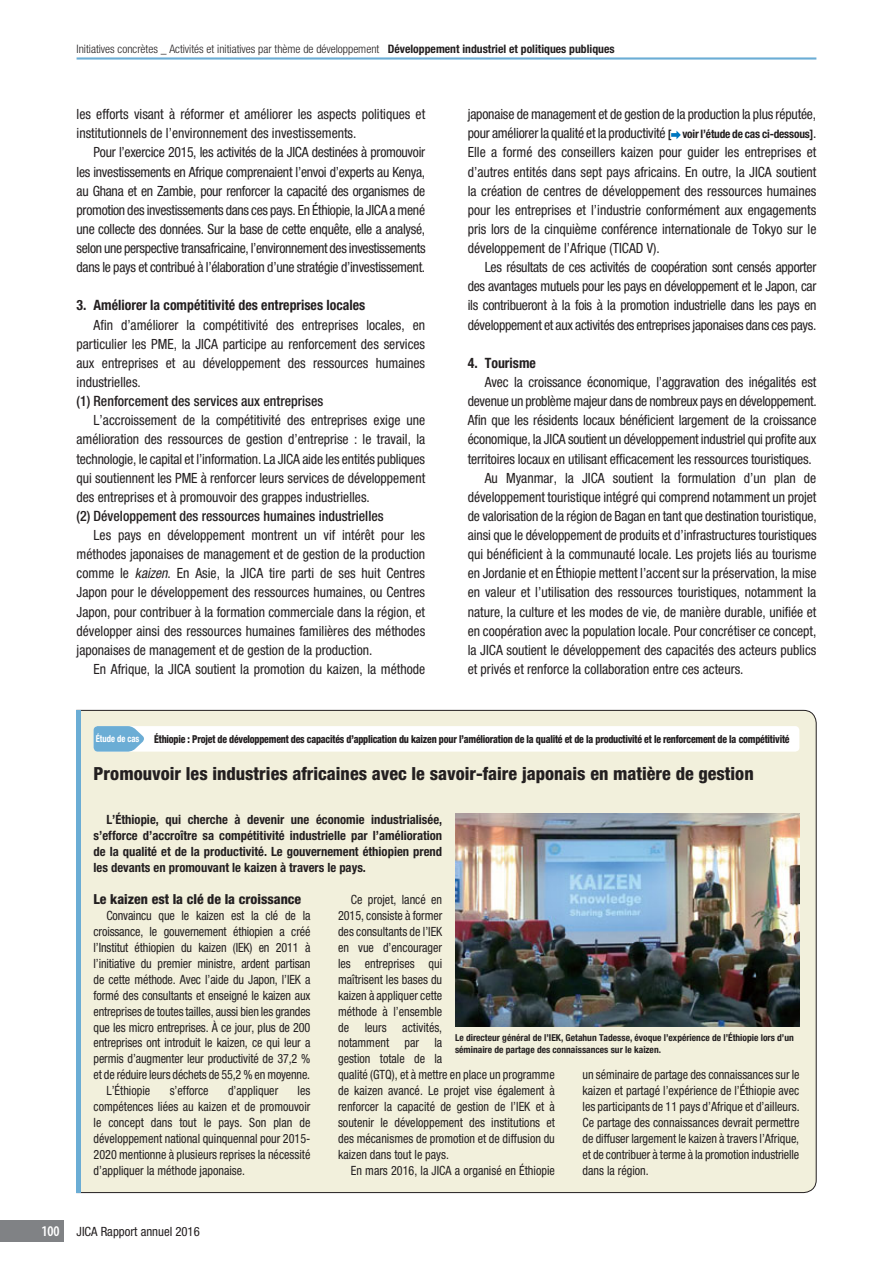
<style>
.page{position:relative;width:893px;height:1263px;background:#fff}
.page>*{position:absolute;margin:0;border:0;box-sizing:border-box;transform-origin:0 0}
.t1{font:800 condensed 18px "Helvetica Neue";color:#231f20}
.t2{font:500 condensed 14.25px "Helvetica Neue";color:#231f20}
.t3{font:700 condensed 14.25px "Helvetica Neue";color:#231f20}
.t4{font:condensed 14.1px/19.2px "Helvetica Neue";color:#231f20;text-align:justify}
.t5{font:condensed 14.1px "Helvetica Neue";letter-spacing:-.02em;color:#231f20}
.t6{font:800 condensed 13.8px "Helvetica Neue";color:#231f20}
.t7{font:condensed 12.75px/15.9px "Helvetica Neue";color:#231f20;text-align:justify;scale:.95 1}
.t8{font:700 condensed 12.75px/15.9px "Helvetica Neue";color:#231f20;text-align:justify}
.t9{font:condensed 12.75px "Helvetica Neue";color:#231f20}
.t10{font:300 condensed 11.7px "Helvetica Neue";color:#231f20}
.t11{font:800 condensed 10.95px "Helvetica Neue";letter-spacing:-.02em;color:#231f20;scale:.89 1}
.t12{font:700 condensed 9.6px/11.7px "Helvetica Neue";color:#231f20}
.t13{font:700 condensed 9.6px "Helvetica Neue";color:#fff;scale:.9 1}
.s1{font-weight:700}
.s2{font-style:italic}
.s3{font-weight:700;font-size:11.7px}
.s4{font-family:"Myriad Pro";font-weight:600;font-size:14.85px;color:#fff}
</style>
<div class="page">
<div style="left:76px;top:710px;width:741px;height:483px;background:#f2f0dc"></div>
<hr style="left:77px;top:710px;width:4px;height:483px;background:#6badd5">
<hr style="left:77px;top:57px;width:739px;height:3px;background:#6badd5">
<svg style="left:671px;top:131px;width:10px;height:8px"></svg>
<div style="left:94px;top:726px;width:705px;height:26px;background:#fff;border-radius:4px"></div>
<svg style="left:94px;top:726px;width:52px;height:26px"></svg>
<img style="left:455px;top:813px;width:344px;height:213px">
<div style="left:0;top:1220px;width:64px;height:22px;background:#808285"></div>
<p class="t10" style="left:77px;top:44px;width:540px">Initiatives concrètes _ Activités et initiatives par thème de développement <span class="s1">Développement industriel et politiques publiques</span></p>
<p class="t4" style="left:77px;top:106px;width:350px">les efforts visant à réformer et améliorer les aspects politiques et institutionnels de l’environnement des investissements.</p>
<p class="t4" style="left:77px;top:144px;width:351px;text-indent:17px">Pour l’exercice 2015, les activités de la JICA destinées à promouvoir les investissements en Afrique comprenaient l’envoi d’experts au Kenya, au Ghana et en Zambie, pour renforcer la capacité des organismes de promotion des investissements dans ces pays. En Éthiopie, la JICA a mené une collecte des données. Sur la base de cette enquête, elle a analysé, selon une perspective transafricaine, l’environnement des investissements dans le pays et contribué à l’élaboration d’une stratégie d’investissement.</p>
<p class="t3" style="left:77px;top:300px;width:290px">3. Améliorer la compétitivité des entreprises locales</p>
<p class="t4" style="left:77px;top:316px;width:350px;text-indent:17px">Afin d’améliorer la compétitivité des entreprises locales, en particulier les PME, la JICA participe au renforcement des services aux entreprises et au développement des ressources humaines industrielles.</p>
<p class="t2" style="left:77px;top:396px;width:248px">(1) Renforcement des services aux entreprises</p>
<p class="t4" style="left:77px;top:412px;width:350px;text-indent:17px">L’accroissement de la compétitivité des entreprises exige une amélioration des ressources de gestion d’entreprise : le travail, la technologie, le capital et l’information. La JICA aide les entités publiques qui soutiennent les PME à renforcer leurs services de développement des entreprises et à promouvoir des grappes industrielles.</p>
<p class="t2" style="left:77px;top:511px;width:309px">(2) Développement des ressources humaines industrielles</p>
<p class="t4" style="left:77px;top:527px;width:350px;text-indent:17px">Les pays en développement montrent un vif intérêt pour les méthodes japonaises de management et de gestion de la production comme le <span class="s2">kaizen</span>. En Asie, la JICA tire parti de ses huit Centres Japon pour le développement des ressources humaines, ou Centres Japon, pour contribuer à la formation commerciale dans la région, et développer ainsi des ressources humaines familières des méthodes japonaises de management et de gestion de la production.</p>
<p class="t4" style="left:94px;top:661px;width:333px">En Afrique, la JICA soutient la promotion du kaizen, la méthode</p>
<p class="t4" style="left:468px;top:106px;width:350px">japonaise de management et de gestion de la production la plus réputée, pour améliorer la qualité et la productivité <span class="s3">[ voir l’étude de cas ci-dessous]</span>.<br>Elle a formé des conseillers kaizen pour guider les entreprises et d’autres entités dans sept pays africains. En outre, la JICA soutient la création de centres de développement des ressources humaines pour les entreprises et l’industrie conformément aux engagements pris lors de la cinquième conférence internationale de Tokyo sur le développement de l’Afrique (TICAD V).</p>
<p class="t4" style="left:468px;top:259px;width:350px;text-indent:17px">Les résultats de ces activités de coopération sont censés apporter des avantages mutuels pour les pays en développement et le Japon, car ils contribueront à la fois à la promotion industrielle dans les pays en développement et aux activités des entreprises japonaises dans ces pays.</p>
<p class="t3" style="left:468px;top:358px;width:70px">4. Tourisme</p>
<p class="t4" style="left:485px;top:374px;width:333px">Avec la croissance économique, l’aggravation des inégalités est</p>
<p class="t5" style="left:468px;top:396px;width:350px">devenue un problème majeur dans de nombreux pays en développement.</p>
<p class="t4" style="left:468px;top:412px;width:350px">Afin que les résidents locaux bénéficient largement de la croissance</p>
<p class="t4" style="left:468px;top:431px;width:350px">économique, la JICA soutient un développement industriel qui profite aux</p>
<p class="t4" style="left:468px;top:450px;width:346px">territoires locaux en utilisant efficacement les ressources touristiques.</p>
<p class="t4" style="left:485px;top:469px;width:333px">Au Myanmar, la JICA soutient la formulation d’un plan de</p>
<p class="t4" style="left:468px;top:488px;width:350px">développement touristique intégré qui comprend notamment un projet</p>
<p class="t4" style="left:468px;top:508px;width:351px">de valorisation de la région de Bagan en tant que destination touristique,</p>
<p class="t4" style="left:468px;top:527px;width:350px">ainsi que le développement de produits et d’infrastructures touristiques</p>
<p class="t4" style="left:468px;top:546px;width:350px">qui bénéficient à la communauté locale. Les projets liés au tourisme</p>
<p class="t4" style="left:468px;top:565px;width:350px">en Jordanie et en Éthiopie mettent l’accent sur la préservation, la mise</p>
<p class="t4" style="left:468px;top:584px;width:350px">en valeur et l’utilisation des ressources touristiques, notamment la</p>
<p class="t4" style="left:468px;top:603px;width:350px">nature, la culture et les modes de vie, de manière durable, unifiée et</p>
<p class="t4" style="left:468px;top:622px;width:350px">en coopération avec la population locale. Pour concrétiser ce concept,</p>
<p class="t4" style="left:468px;top:641px;width:350px">la JICA soutient le développement des capacités des acteurs publics</p>
<p class="t4" style="left:468px;top:661px;width:277px">et privés et renforce la collaboration entre ces acteurs.</p>
<p class="t13" style="left:96px;top:735px;width:50px">Étude de cas</p>
<p class="t11" style="left:154px;top:735px;width:715px">Éthiopie : Projet de développement des capacités d’application du kaizen pour l’amélioration de la qualité et de la productivité et le renforcement de la compétitivité</p>
<p class="t1" style="left:94px;top:767px;width:662px">Promouvoir les industries africaines avec le savoir-faire japonais en matière de gestion</p>
<p class="t8" style="left:94px;top:813px;width:350px;text-indent:13px">L’Éthiopie, qui cherche à devenir une économie industrialisée, s’efforce d’accroître sa compétitivité industrielle par l’amélioration de la qualité et de la productivité. Le gouvernement éthiopien prend les devants en promouvant le kaizen à travers le pays.</p>
<p class="t6" style="left:94px;top:894px;width:209px">Le kaizen est la clé de la croissance</p>
<p class="t7" style="left:106px;top:908px;width:216px">Convaincu que le kaizen est la clé de la</p>
<p class="t7" style="left:94px;top:924px;width:230px">croissance, le gouvernement éthiopien a créé</p>
<p class="t7" style="left:94px;top:940px;width:230px">l’Institut éthiopien du kaizen (IEK) en 2011 à</p>
<p class="t7" style="left:94px;top:956px;width:230px">l’initiative du premier ministre, ardent partisan</p>
<p class="t7" style="left:94px;top:972px;width:230px">de cette méthode. Avec l’aide du Japon, l’IEK a</p>
<p class="t7" style="left:94px;top:988px;width:230px">formé des consultants et enseigné le kaizen aux</p>
<p class="t7" style="left:94px;top:1004px;width:230px">entreprises de toutes tailles, aussi bien les grandes</p>
<p class="t7" style="left:94px;top:1020px;width:230px">que les micro entreprises. À ce jour, plus de 200</p>
<p class="t7" style="left:94px;top:1036px;width:230px">entreprises ont introduit le kaizen, ce qui leur a</p>
<p class="t7" style="left:94px;top:1052px;width:230px">permis d’augmenter leur productivité de 37,2 %</p>
<p class="t7" style="left:94px;top:1068px;width:230px">et de réduire leurs déchets de 55,2 % en moyenne.</p>
<p class="t7" style="left:106px;top:1084px;width:48px">L’Éthiopie</p>
<p class="t7" style="left:170px;top:1084px;width:43px">s’efforce</p>
<p class="t7" style="left:228px;top:1084px;width:54px">d’appliquer</p>
<p class="t7" style="left:94px;top:1084px;width:230px;text-indent:204px">les compétences liées au kaizen et de promouvoir le concept dans tout le pays. Son plan de développement national quinquennal pour 2015- 2020 mentionne à plusieurs reprises la nécessité d’appliquer la méthode japonaise.</p>
<p class="t9" style="left:41px;top:1226px;width:160px"><span class="s4">100</span> JICA Rapport annuel 2016</p>
<p class="t7" style="left:338px;top:892px;width:230px;text-align:left;text-indent:13px">Ce projet, lancé en<br>2015, consiste à former<br>des consultants de l’IEK<br>en vue d’encourager<br>les entreprises qui<br>maîtrisent les bases du<br>kaizen à appliquer cette<br>méthode à l’ensemble<br>de leurs activités,<br>notamment par la<br>gestion totale de la<br>qualité (GTQ), et à mettre en place un programme de kaizen avancé. Le projet vise également à renforcer la capacité de gestion de l’IEK et à soutenir le développement des institutions et des mécanismes de promotion et de diffusion du kaizen dans tout le pays.</p>
<p class="t7" style="left:351px;top:1164px;width:216px">En mars 2016, la JICA a organisé en Éthiopie</p>
<p class="t12" style="left:455px;top:1032px;width:340px">Le directeur général de l’IEK, Getahun Tadesse, évoque l’expérience de l’Éthiopie lors d’un séminaire de partage des connaissances sur le kaizen.</p>
<p class="t7" style="left:583px;top:1067px;width:230px">un séminaire de partage des connaissances sur le kaizen et partagé l’expérience de l’Éthiopie avec les participants de 11 pays d’Afrique et d’ailleurs.<br>Ce partage des connaissances devrait permettre de diffuser largement le kaizen à travers l’Afrique, et de contribuer à terme à la promotion industrielle dans la région.</p>
</div>
